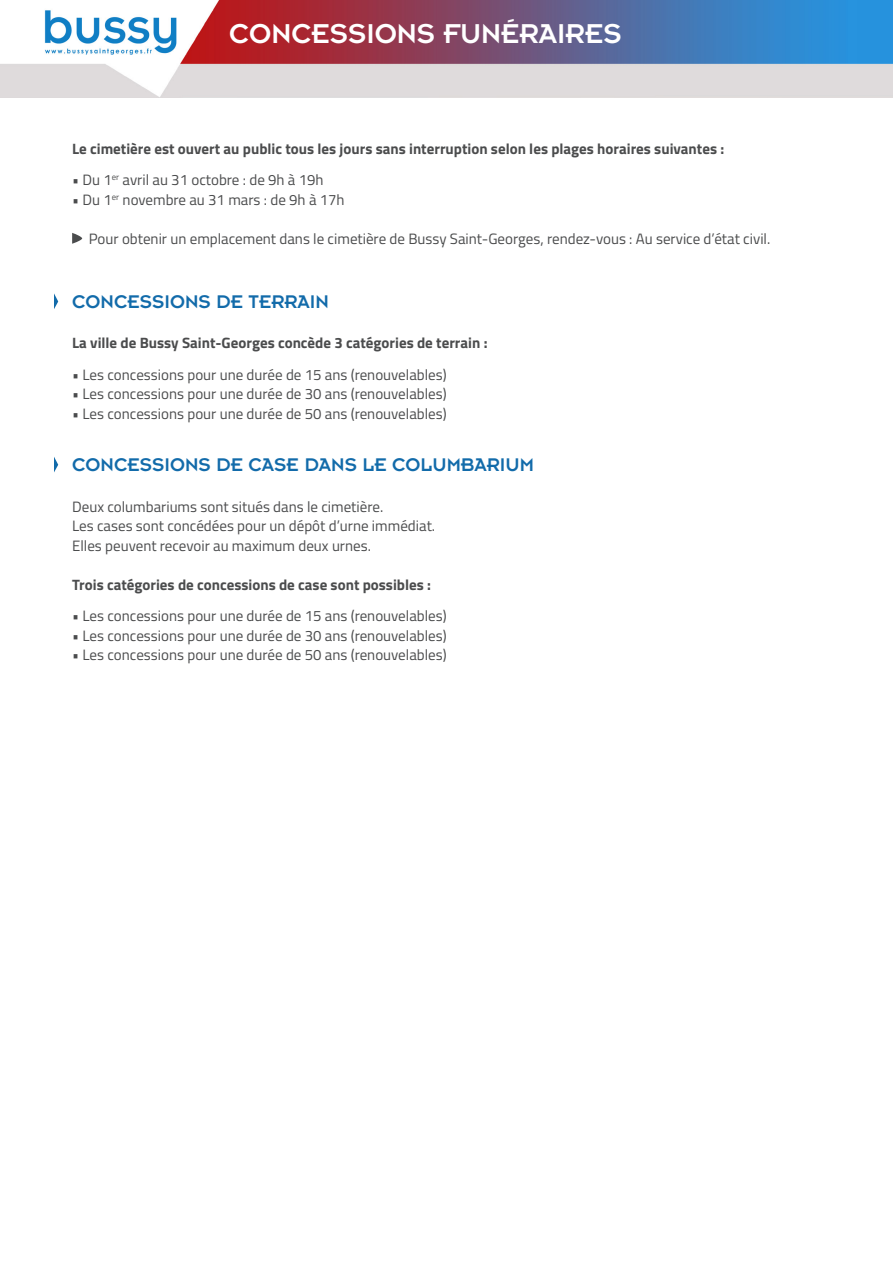
<style>
.page{position:relative;width:893px;height:1263px;background:#fff}
.page>*{position:absolute;margin:0;border:0;box-sizing:border-box;transform-origin:0 0}
.t1{font:30px "Insignia LT Std";color:#fff}
.t2{font:20.25px "Insignia LT Std";color:#126baa}
.t3{font:15px "Titillium";color:#4b4c4d}
.t4{font:700 15px "Titillium";color:#4b4c4d}
</style>
<div class="page">
<img style="left:0;top:0;width:893px;height:98px">
<svg style="left:72px;top:233px;width:10px;height:11px"></svg>
<svg style="left:54px;top:293px;width:4px;height:16px"></svg>
<svg style="left:54px;top:457px;width:4px;height:15px"></svg>
<p class="t1" style="left:229px;top:18px;width:394px">CONCESSIONS FUNÉRAIRES</p>
<p class="t4" style="left:72px;top:137px;width:654px">Le cimetière est ouvert au public tous les jours sans interruption selon les plages horaires suivantes :</p>
<p class="t3" style="left:72px;top:169px;width:253px">• Du 1<sup>er</sup> avril au 31 octobre : de 9h à 19h</p>
<p class="t3" style="left:72px;top:188px;width:274px">• Du 1<sup>er</sup> novembre au 31 mars : de 9h à 17h</p>
<p class="t3" style="left:89px;top:227px;width:683px">Pour obtenir un emplacement dans le cimetière de Bussy Saint-Georges, rendez-vous : Au service d’état civil.</p>
<p class="t2" style="left:72px;top:291px;width:258px">CONCESSIONS DE TERRAIN</p>
<p class="t4" style="left:72px;top:332px;width:417px">La ville de Bussy Saint-Georges concède 3 catégories de terrain :</p>
<p class="t3" style="left:72px;top:363px;width:376px">• Les concessions pour une durée de 15 ans (renouvelables)</p>
<p class="t3" style="left:72px;top:383px;width:376px">• Les concessions pour une durée de 30 ans (renouvelables)</p>
<p class="t3" style="left:72px;top:402px;width:376px">• Les concessions pour une durée de 50 ans (renouvelables)</p>
<p class="t2" style="left:72px;top:455px;width:463px">CONCESSIONS DE CASE DANS LE COLUMBARIUM</p>
<p class="t3" style="left:72px;top:495px;width:313px">Deux columbariums sont situés dans le cimetière.</p>
<p class="t3" style="left:72px;top:515px;width:364px">Les cases sont concédées pour un dépôt d’urne immédiat.</p>
<p class="t3" style="left:72px;top:534px;width:300px">Elles peuvent recevoir au maximum deux urnes.</p>
<p class="t4" style="left:72px;top:573px;width:360px">Trois catégories de concessions de case sont possibles :</p>
<p class="t3" style="left:72px;top:605px;width:376px">• Les concessions pour une durée de 15 ans (renouvelables)</p>
<p class="t3" style="left:72px;top:624px;width:376px">• Les concessions pour une durée de 30 ans (renouvelables)</p>
<p class="t3" style="left:72px;top:644px;width:376px">• Les concessions pour une durée de 50 ans (renouvelables)</p>
</div>
